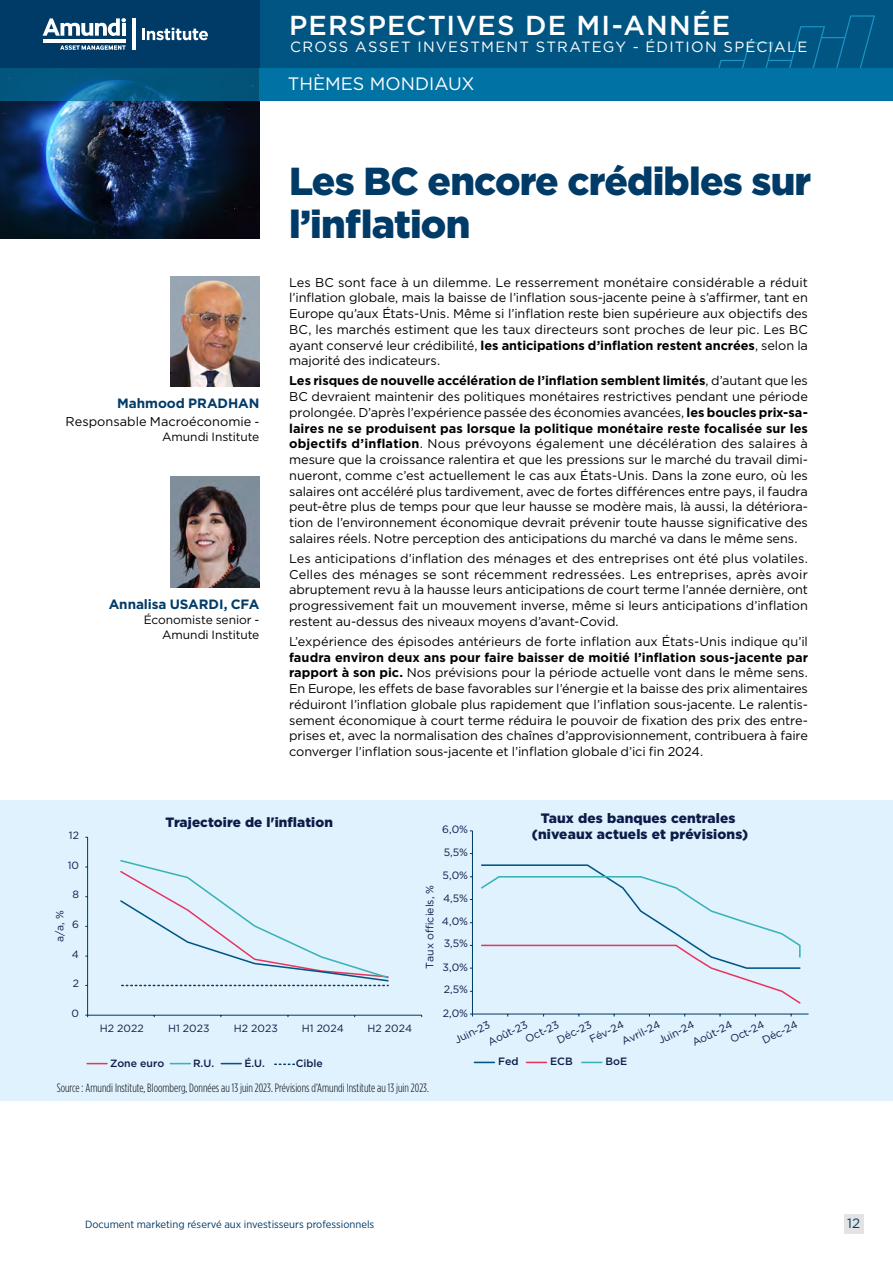
<style>
.page{position:relative;width:893px;height:1263px;background:#fff}
.page>*{position:absolute;margin:0;border:0;box-sizing:border-box;transform-origin:0 0}
.t1{font:900 39px/43.5px "Gotham";letter-spacing:-.02em;color:#003b68}
.t2{font:500 27.45px "Gotham";letter-spacing:.04em;color:#fff}
.t3{font:18px "Gotham";color:#fff}
.t4{font:14.85px "Gotham";letter-spacing:.085em;color:#fff}
.t5{font:900 13.65px/15.1px "Gotham";letter-spacing:.01em;color:#0c1c49;text-align:center}
.t6{font:700 13.5px "Gotham";letter-spacing:-.005em;color:#003b68}
.t7{font:900 13.5px "Gotham";letter-spacing:.01em;color:#0c1c49}
.t8{font:13.5px "Gotham";color:#003b68}
.t9{font:12.75px/15.8px "Gotham";letter-spacing:-.005em;color:#000;text-align:justify}
.t10{font:300 12px "Gotham Condensed";letter-spacing:.005em;color:#000}
.t11{font:12px/15px "Gotham";letter-spacing:-.005em;color:#000;text-align:right}
.t12{font:10.65px/16.4px "Gotham";color:#0c1c49}
.t13{font:500 10.65px "Gotham";color:#0c1c49}
.t14{font:10.5px "Gotham Narrow";color:#003b68;scale:1.05 1}
.t15{font:10.5px "Gotham";color:#0c1c49}
.t16{font:500 10.5px "Gotham";color:#0c1c49}
.s1{font-size:12px}
.s2{font-weight:700}
</style>
<div class="page">
<div style="left:0;top:0;width:893px;height:68px;background:#005583"></div>
<svg style="left:718px;top:15px;width:157px;height:53px"></svg>
<div style="left:0;top:0;width:259px;height:68px;background:#003b68"></div>
<svg style="left:43px;top:18px;width:83px;height:18px"></svg>
<hr style="left:122px;top:23px;width:4px;height:13px;background:#fff">
<hr style="left:43px;top:39px;width:83px;height:3px;background:#fff">
<svg style="left:60px;top:45px;width:66px;height:5px"></svg>
<hr style="left:132px;top:18px;width:3px;height:32px;background:#fff">
<svg style="left:142px;top:28px;width:66px;height:12px"></svg>
<img style="left:0;top:101px;width:259px;height:137px">
<div style="left:0;top:800px;width:893px;height:301px;background:#dff2fd"></div>
<svg style="left:87px;top:1063px;width:20px;height:1px"></svg>
<hr style="left:87px;top:837px;width:1px;height:178px;background:#003b68">
<hr style="left:88px;top:1015px;width:334px;height:1px;background:#003b68">
<svg style="left:120px;top:860px;width:269px;height:126px"></svg>
<svg style="left:170px;top:1063px;width:20px;height:1px"></svg>
<svg style="left:221px;top:1063px;width:20px;height:1px"></svg>
<svg style="left:275px;top:1063px;width:20px;height:2px"></svg>
<svg style="left:474px;top:1062px;width:20px;height:1px"></svg>
<svg style="left:526px;top:1062px;width:20px;height:1px"></svg>
<svg style="left:582px;top:1062px;width:20px;height:1px"></svg>
<hr style="left:472px;top:831px;width:1px;height:183px;background:#003b68">
<hr style="left:472px;top:1014px;width:336px;height:1px;background:#003b68">
<svg style="left:481px;top:864px;width:320px;height:140px"></svg>
<svg style="left:0;top:68px;width:259px;height:33px;background:#045983"></svg>
<div style="left:259px;top:68px;width:634px;height:33px;background:#0072a3"></div>
<img style="left:170px;top:276px;width:89px;height:111px">
<img style="left:170px;top:477px;width:89px;height:110px">
<div style="left:844px;top:1214px;width:19px;height:19px;background:#e3e3e3"></div>
<h2 class="t2" style="left:289px;top:7px;width:443px">PERSPECTIVES DE MI-ANNÉE</h2>
<p class="t4" style="left:290px;top:37px;width:519px">CROSS ASSET INVESTMENT STRATEGY - ÉDITION SPÉCIALE</p>
<p class="t6" style="left:117px;top:395px;width:144px">Mahmood PRADHAN</p>
<p class="t9" style="left:66px;top:413px;width:195px">Responsable Macroéconomie <span class="s1">-</span></p>
<p class="t11" style="left:162px;top:429px;width:99px">Amundi Institute</p>
<p class="t6" style="left:109px;top:595px;width:152px">Annalisa USARDI, CFA</p>
<p class="t11" style="left:144px;top:612px;width:117px">Économiste senior -<br>Amundi Institute</p>
<h3 class="t3" style="left:288px;top:72px;width:188px">THÈMES MONDIAUX</h3>
<h1 class="t1" style="left:289px;top:159px;width:524px">Les BC encore crédibles sur l’inflation</h1>
<p class="t9" style="left:289px;top:274px;width:520px">Les BC sont face à un dilemme. Le resserrement monétaire considérable a réduit l’inflation globale, mais la baisse de l’inflation sous-jacente peine à s’affirmer, tant en Europe qu’aux États-Unis. Même si l’inflation reste bien supérieure aux objectifs des BC, les marchés estiment que les taux directeurs sont proches de leur pic. Les BC ayant conservé leur crédibilité, <span class="s2">les anticipations d’inflation restent ancrées</span>, selon la majorité des indicateurs.</p>
<p class="t9" style="left:289px;top:373px;width:520px"><span class="s2">Les risques de nouvelle accélération de l’inflation semblent limités</span>, d’autant que les BC devraient maintenir des politiques monétaires restrictives pendant une période prolongée. D’après l’expérience passée des économies avancées, <span class="s2">les boucles prix-sa&shy;laires ne se produisent pas lorsque la politique monétaire reste focalisée sur les objectifs d’inflation</span>. Nous prévoyons également une décélération des salaires à mesure que la croissance ralentira et que les pressions sur le marché du travail dimi&shy;nueront, comme c’est actuellement le cas aux États-Unis. Dans la zone euro, où les salaires ont accéléré plus tardivement, avec de fortes différences entre pays, il faudra peut-être plus de temps pour que leur hausse se modère mais, là aussi, la détériora&shy;tion de l’environnement économique devrait prévenir toute hausse significative des salaires réels. Notre perception des anticipations du marché va dans le même sens.</p>
<p class="t9" style="left:289px;top:550px;width:520px">Les anticipations d’inflation des ménages et des entreprises ont été plus volatiles.<br>Celles des ménages se sont récemment redressées. Les entreprises, après avoir abruptement revu à la hausse leurs anticipations de court terme l’année dernière, ont progressivement fait un mouvement inverse, même si leurs anticipations d’inflation restent au-dessus des niveaux moyens d’avant-Covid.</p>
<p class="t9" style="left:289px;top:633px;width:520px">L’expérience des épisodes antérieurs de forte inflation aux États-Unis indique qu’il</p>
<p class="t9" style="left:289px;top:649px;width:520px"><span class="s2">faudra environ deux ans pour faire baisser de moitié l’inflation sous-jacente par rapport à son pic.</span> Nos prévisions pour la période actuelle vont dans le même sens.<br>En Europe, les effets de base favorables sur l’énergie et la baisse des prix alimentaires réduiront l’inflation globale plus rapidement que l’inflation sous-jacente. Le ralentis&shy;sement économique à court terme réduira le pouvoir de fixation des prix des entre&shy;prises et, avec la normalisation des chaînes d’approvisionnement, contribuera à faire converger l’inflation sous-jacente et l’inflation globale d’ici fin 2024.</p>
<p class="t15" style="left:69px;top:828px;width:12px">12</p>
<p class="t15" style="left:68px;top:858px;width:13px">10</p>
<p class="t15" style="left:53px;top:942px;width:33px;rotate:-90deg">a/a, %</p>
<p class="t15" style="left:72px;top:888px;width:8px">8</p>
<p class="t15" style="left:72px;top:917px;width:8px">6</p>
<p class="t15" style="left:72px;top:947px;width:9px">4</p>
<p class="t15" style="left:73px;top:977px;width:8px">2</p>
<p class="t15" style="left:72px;top:1007px;width:9px">0</p>
<p class="t7" style="left:165px;top:812px;width:169px">Trajectoire de l'inflation</p>
<p class="t15" style="left:100px;top:1021px;width:45px">H2 2022</p>
<p class="t15" style="left:168px;top:1021px;width:43px">H1 2023</p>
<p class="t15" style="left:234px;top:1021px;width:45px">H2 2023</p>
<p class="t15" style="left:302px;top:1021px;width:44px">H1 2024</p>
<p class="t15" style="left:367px;top:1021px;width:46px">H2 2024</p>
<p class="t12" style="left:442px;top:821px;width:27px">6,0%</p>
<p class="t12" style="left:444px;top:843px;width:26px">5,5%</p>
<p class="t12" style="left:443px;top:867px;width:27px">5,0%</p>
<p class="t12" style="left:421px;top:969px;width:86px;rotate:-90deg">Taux o-ciels, %</p>
<p class="t12" style="left:443px;top:889px;width:27px">4,5%</p>
<p class="t12" style="left:442px;top:912px;width:28px">4,0%</p>
<p class="t12" style="left:444px;top:935px;width:26px">3,5%</p>
<p class="t12" style="left:443px;top:958px;width:27px">3,0%</p>
<p class="t12" style="left:444px;top:981px;width:26px">2,5%</p>
<p class="t12" style="left:443px;top:1004px;width:27px">2,0%</p>
<p class="t5" style="left:532px;top:811px;width:218px">Taux des banques centrales (niveaux actuels et prévisions)</p>
<p class="t12" style="left:649px;top:1020px;width:40px;line-height:15px;text-indent:-33px;rotate:-26deg">Avril-24<br>Juin-24</p>
<p class="t12" style="left:586px;top:1032px;width:38px;rotate:-26deg">Fév-24</p>
<p class="t12" style="left:727px;top:1032px;width:38px;rotate:-26deg">Oct-24</p>
<p class="t12" style="left:759px;top:1033px;width:39px;rotate:-26deg">Déc-24</p>
<p class="t12" style="left:689px;top:1035px;width:45px;rotate:-26deg">Août-24</p>
<p class="t12" style="left:522px;top:1032px;width:38px;rotate:-26deg">Oct-23</p>
<p class="t12" style="left:554px;top:1032px;width:39px;rotate:-26deg">Déc-23</p>
<p class="t12" style="left:478px;top:1020px;width:44px;text-indent:-29px;rotate:-26deg">Juin-23<br>Août-23</p>
<p class="t16" style="left:110px;top:1056px;width:56px">Zone euro</p>
<p class="t16" style="left:193px;top:1056px;width:23px">R.U.</p>
<p class="t16" style="left:244px;top:1056px;width:22px">É.U.</p>
<p class="t16" style="left:296px;top:1056px;width:29px">Cible</p>
<p class="t13" style="left:498px;top:1054px;width:22px">Fed</p>
<p class="t13" style="left:550px;top:1054px;width:24px">ECB</p>
<p class="t13" style="left:605px;top:1054px;width:23px">BoE</p>
<p class="t10" style="left:57px;top:1081px;width:374px">Source : Amundi Institute, Bloomberg, Données au 13 juin 2023. Prévisions d’Amundi Institute au 13 juin 2023.</p>
<p class="t14" style="left:85px;top:1218px;width:277px">Document marketing réservé aux investisseurs professionnels</p>
<p class="t8" style="left:847px;top:1215px;width:14px">12</p>
</div>
